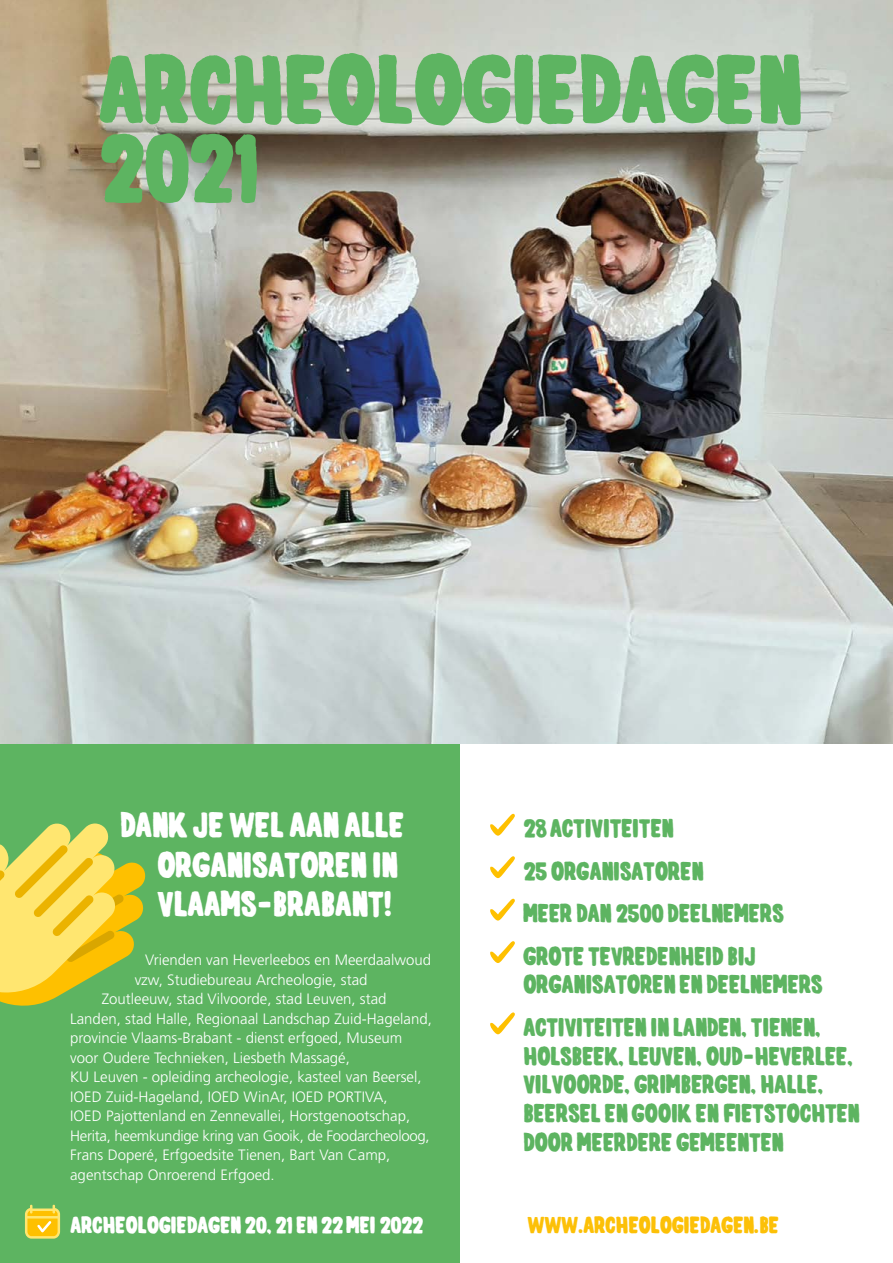
<style>
.page{position:relative;width:893px;height:1263px;background:#fff}
.page>*{position:absolute;margin:0;border:0;box-sizing:border-box;transform-origin:0 0}
.t1{font:90px/78px "elph chubba";color:#5db461}
.t2{font:33px/39.6px "elph chubba";color:#fff}
.t3{font:24px/28.8px "elph chubba";color:#5db461}
.t4{font:21.9px "elph chubba";color:#fff}
.t5{font:21.9px "elph chubba";color:#fcc007}
.body{font:300 15px "Frutiger LT Pro";color:#fff}
.body-2{font:300 15px "Frutiger LT Pro";letter-spacing:-.02em;color:#fff}
</style>
<div class="page">
<div style="left:0;top:740px;width:459px;height:523px;background:#5db461"></div>
<svg style="left:490px;top:814px;width:25px;height:22px"></svg>
<svg style="left:490px;top:856px;width:25px;height:22px"></svg>
<svg style="left:490px;top:899px;width:25px;height:22px"></svg>
<svg style="left:490px;top:941px;width:25px;height:22px"></svg>
<svg style="left:490px;top:1012px;width:25px;height:22px"></svg>
<img style="left:0;top:0;width:893px;height:743px">
<svg style="left:0;top:823px;width:145px;height:183px"></svg>
<hr style="left:892px;top:973px;width:1px;height:290px;background:#5db461">
<svg style="left:25px;top:1205px;width:35px;height:33px"></svg>
<p class="t1" style="left:98px;top:54px;width:704px">ARCHEOLOGIEDAGEN<br>2021</p>
<p class="t2" style="left:157px;top:806px;width:248px;text-indent:-38px">DANK JE WEL AAN ALLE<br>ORGANISATOREN IN<br>VLAAMS-BRABANT!</p>
<p class="body" style="left:145px;top:951px;width:287px">Vrienden van Heverleebos en Meerdaalwoud</p>
<p class="body" style="left:135px;top:971px;width:234px">vzw, Studiebureau Archeologie, stad</p>
<p class="body" style="left:102px;top:990px;width:286px">Zoutleeuw, stad Vilvoorde, stad Leuven, stad</p>
<p class="body" style="left:70px;top:1010px;width:363px">Landen, stad Halle, Regionaal Landschap Zuid-Hageland,</p>
<p class="body" style="left:70px;top:1029px;width:334px">provincie Vlaams-Brabant - dienst erfgoed, Museum</p>
<p class="body" style="left:70px;top:1049px;width:281px">voor Oudere Technieken, Liesbeth Massagé,</p>
<p class="body" style="left:70px;top:1068px;width:353px">KU Leuven - opleiding archeologie, kasteel van Beersel,</p>
<p class="body" style="left:70px;top:1088px;width:319px">IOED Zuid-Hageland, IOED WinAr, IOED PORTIVA,</p>
<p class="body" style="left:70px;top:1107px;width:342px">IOED Pajottenland en Zennevallei, Horstgenootschap,</p>
<p class="body-2" style="left:70px;top:1127px;width:361px">Herita, heemkundige kring van Gooik, de Foodarcheoloog,</p>
<p class="body" style="left:70px;top:1146px;width:322px">Frans Doperé, Erfgoedsite Tienen, Bart Van Camp,</p>
<p class="body" style="left:70px;top:1166px;width:206px">agentschap Onroerend Erfgoed.</p>
<p class="t4" style="left:70px;top:1215px;width:354px">ARCHEOLOGIEDAGEN 20, 21 EN 22 MEI 2022</p>
<p class="t5" style="left:527px;top:1215px;width:253px">WWW.ARCHEOLOGIEDAGEN.BE</p>
<p class="t3" style="left:523px;top:815px;width:152px">28 ACTIVITEITEN</p>
<p class="t3" style="left:523px;top:857px;width:182px">25 ORGANISATOREN</p>
<p class="t3" style="left:523px;top:900px;width:262px">MEER DAN 2500 DEELNEMERS</p>
<p class="t3" style="left:523px;top:942px;width:301px">GROTE TEVREDENHEID BIJ<br>ORGANISATOREN EN DEELNEMERS</p>
<p class="t3" style="left:523px;top:1013px;width:338px">ACTIVITEITEN IN LANDEN, TIENEN,<br>HOLSBEEK, LEUVEN, OUD-HEVERLEE,<br>VILVOORDE, GRIMBERGEN, HALLE,<br>BEERSEL EN GOOIK EN FIETSTOCHTEN<br>DOOR MEERDERE GEMEENTEN</p>
</div>
